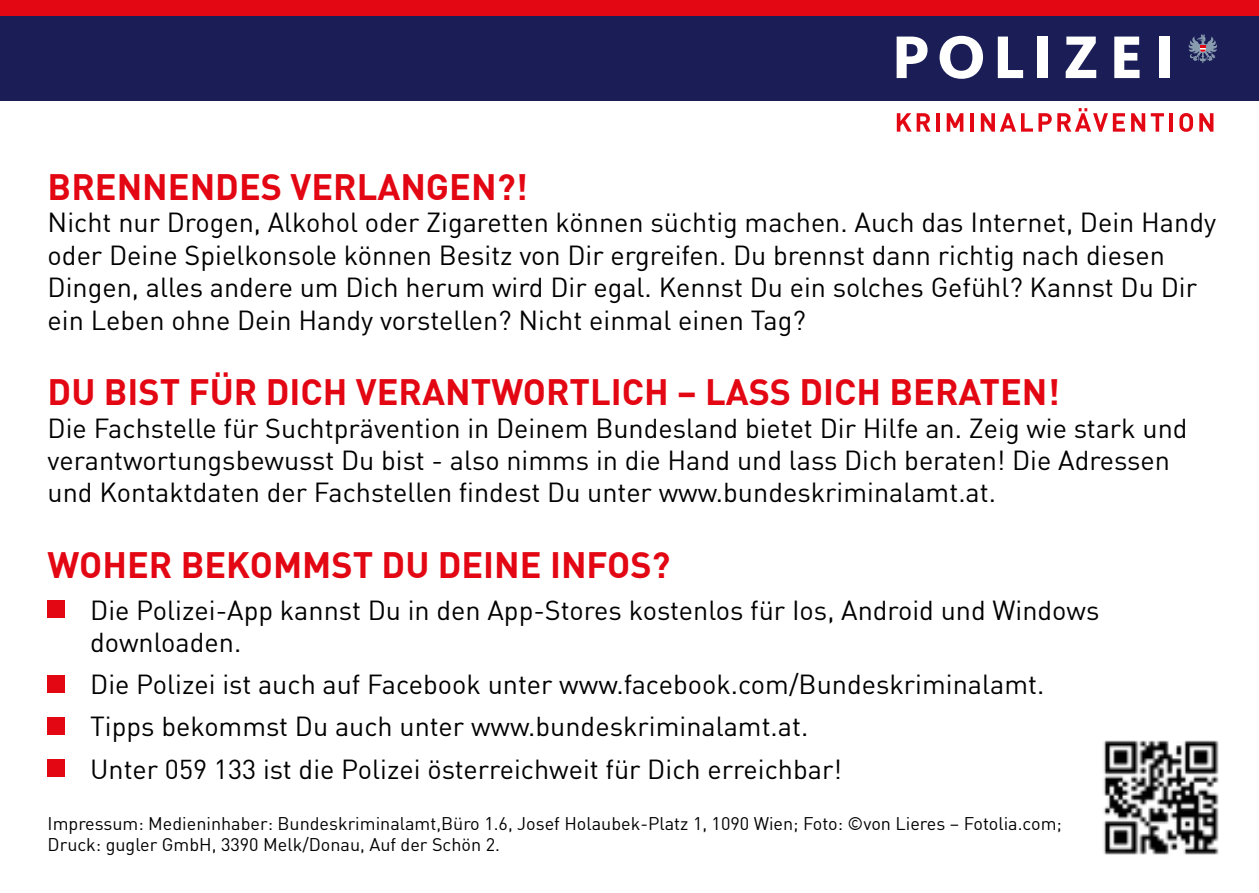
<style>
.page{position:relative;width:1259px;height:893px;background:#fff}
.page>*{position:absolute;margin:0;border:0;box-sizing:border-box;transform-origin:0 0}
.t1{font:700 36px "DIN";color:#e30613}
.t2{font:27px/32.4px "DIN";color:#000}
.t3{font:18px/21.6px "DIN";color:#000}
</style>
<div class="page">
<div style="left:48px;top:601px;width:17px;height:17px;background:#e30613"></div>
<div style="left:48px;top:675px;width:17px;height:17px;background:#e30613"></div>
<div style="left:48px;top:717px;width:17px;height:17px;background:#e30613"></div>
<div style="left:48px;top:759px;width:17px;height:17px;background:#e30613"></div>
<img style="left:1103px;top:740px;width:116px;height:115px">
<div style="left:0;top:15px;width:1259px;height:86px;background:#1a1d56"></div>
<svg style="left:896px;top:37px;width:31px;height:41px"></svg>
<svg style="left:939px;top:36px;width:44px;height:43px"></svg>
<svg style="left:997px;top:37px;width:26px;height:41px"></svg>
<div style="left:1037px;top:37px;width:11px;height:41px;background:#fff"></div>
<svg style="left:1065px;top:37px;width:31px;height:41px"></svg>
<svg style="left:1114px;top:37px;width:25px;height:41px"></svg>
<div style="left:1159px;top:37px;width:10px;height:41px;background:#fff"></div>
<svg style="left:1188px;top:35px;width:29px;height:28px"></svg>
<div style="left:0;top:0;width:1259px;height:15px;background:#e30613"></div>
<svg style="left:897px;top:113px;width:33px;height:19px"></svg>
<hr style="left:936px;top:113px;width:3px;height:19px;background:#e30613">
<svg style="left:946px;top:113px;width:17px;height:19px"></svg>
<hr style="left:970px;top:113px;width:4px;height:19px;background:#e30613">
<svg style="left:981px;top:113px;width:70px;height:19px"></svg>
<svg style="left:1057px;top:108px;width:68px;height:24px"></svg>
<svg style="left:1131px;top:113px;width:33px;height:19px"></svg>
<hr style="left:1169px;top:113px;width:4px;height:19px;background:#e30613">
<svg style="left:1179px;top:113px;width:14px;height:19px"></svg>
<svg style="left:1199px;top:113px;width:14px;height:19px"></svg>
<h1 class="t1" style="left:48px;top:163px;width:482px">BRENNENDES VERLANGEN?!</h1>
<p class="t2" style="left:48px;top:206px;width:1170px">Nicht nur Drogen, Alkohol oder Zigaretten können süchtig machen. Auch das Internet, Dein Handy oder Deine Spielkonsole können Besitz von Dir ergreifen. Du brennst dann richtig nach diesen Dingen, alles andere um Dich herum wird Dir egal. Kennst Du ein solches Gefühl? Kannst Du Dir ein Leben ohne Dein Handy vorstellen? Nicht einmal einen Tag?</p>
<h1 class="t1" style="left:48px;top:369px;width:1013px">DU BIST FÜR DICH VERANTWORTLICH – LASS DICH BERATEN!</h1>
<p class="t2" style="left:48px;top:411px;width:1141px">Die Fachstelle für Suchtprävention in Deinem Bundesland bietet Dir Hilfe an. Zeig wie stark und verantwortungsbewusst Du bist - also nimms in die Hand und lass Dich beraten! Die Adressen und Kontaktdaten der Fachstellen findest Du unter www.bundeskriminalamt.at.</p>
<h1 class="t1" style="left:48px;top:541px;width:624px">WOHER BEKOMMST DU DEINE INFOS?</h1>
<p class="t2" style="left:90px;top:594px;width:1010px">Die Polizei-App kannst Du in den App-Stores kostenlos für Ios, Android und Windows downloaden.</p>
<p class="t2" style="left:90px;top:663px;width:955px;line-height:42px">Die Polizei ist auch auf Facebook unter www.facebook.com/Bundeskriminalamt.<br>Tipps bekommst Du auch unter www.bundeskriminalamt.at.<br>Unter 059 133 ist die Polizei österreichweit für Dich erreichbar!</p>
<p class="t3" style="left:48px;top:812px;width:1015px">Impressum: Medieninhaber: Bundeskriminalamt,Büro 1.6, Josef Holaubek-Platz 1, 1090 Wien; Foto: ©von Lieres – Fotolia.com;<br>Druck: gugler GmbH, 3390 Melk/Donau, Auf der Schön 2.</p>
</div>
